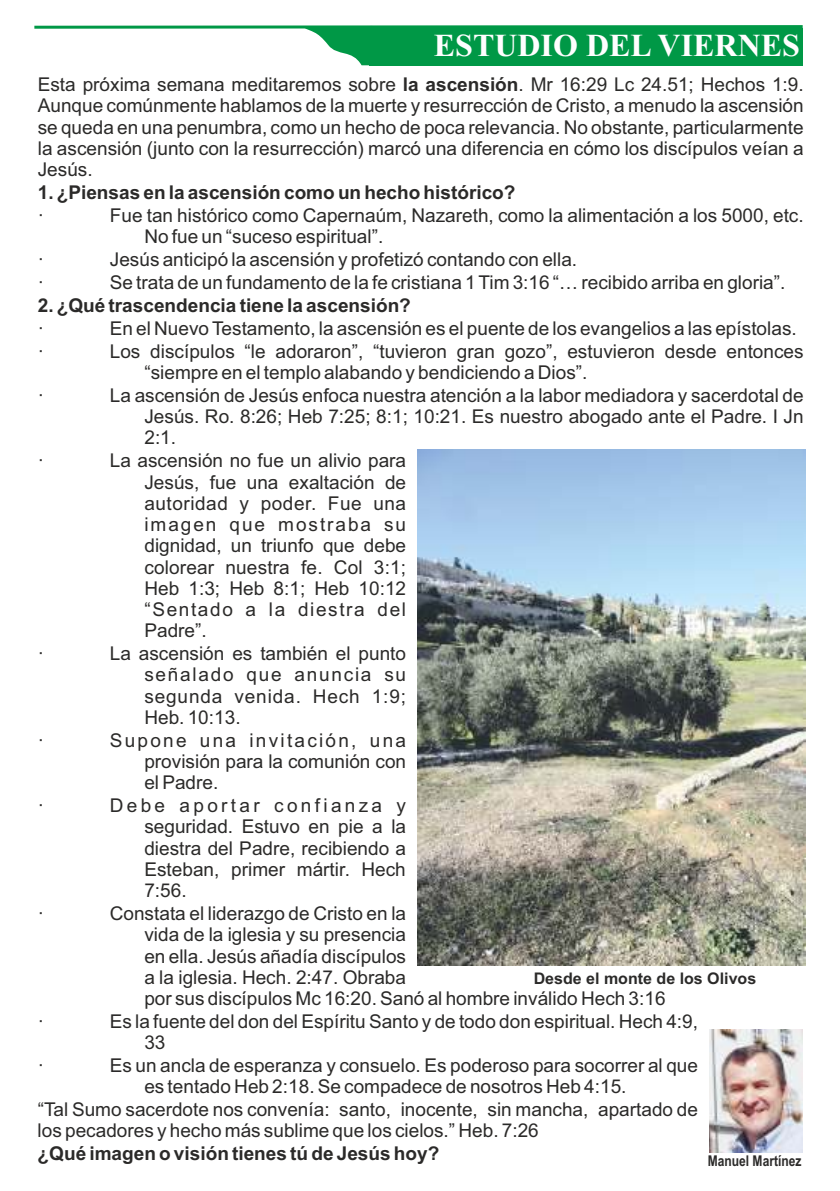
<style>
.page{position:relative;width:840px;height:1191px;background:#fff}
.page>*{position:absolute;margin:0;border:0;box-sizing:border-box;transform-origin:0 0}
.t1{font:700 32px "Times New Roman";color:#fefefe}
.t2{font:19px/21.2px "Arial";color:#2b2a29;text-align:justify}
.t3{font:700 19px "Arial";color:#2b2a29}
.t4{font:700 16px "Arial";color:#2b2a29}
.t5{font:700 14.8px "Arial";color:#2b2a29;scale:.81 1}
.s1{font-weight:700}
</style>
<div class="page">
<div style="left:368px;top:28px;width:434px;height:38px;background:#009846"></div>
<svg style="left:34px;top:25px;width:769px;height:40px"></svg>
<img style="left:709px;top:1029px;width:92px;height:123px">
<img style="left:417px;top:449px;width:387px;height:517px">
<h1 class="t1" style="left:433px;top:34px;width:367px">ESTUDIO DEL VIERNES</h1>
<p class="t2" style="left:38px;top:76px;width:767px">Esta próxima semana meditaremos sobre <span class="s1">la ascensión</span>. Mr 16:29 Lc 24.51; Hechos 1:9.<br>Aunque comúnmente hablamos de la muerte y resurrección de Cristo, a menudo la ascensión se queda en una penumbra, como un hecho de poca relevancia. No obstante, particularmente la ascensión (junto con la resurrección) marcó una diferencia en cómo los discípulos veían a Jesús.</p>
<p class="t3" style="left:38px;top:185px;width:479px">1. ¿Piensas en la ascensión como un hecho histórico?</p>
<p class="t2" style="left:38px;top:206px;width:8px">·</p>
<p class="t2" style="left:144px;top:206px;width:660px;text-indent:-35px">Fue tan histórico como Capernaúm, Nazareth, como la alimentación a los 5000, etc.<br>No fue un “suceso espiritual”.</p>
<p class="t2" style="left:38px;top:250px;width:8px">·</p>
<p class="t2" style="left:110px;top:250px;width:468px">Jesús anticipó la ascensión y profetizó contando con ella.</p>
<p class="t2" style="left:38px;top:273px;width:8px">·</p>
<p class="t2" style="left:110px;top:273px;width:676px">Se trata de un fundamento de la fe cristiana 1 Tim 3:16 “… recibido arriba en gloria”.</p>
<p class="t3" style="left:38px;top:298px;width:374px">2. ¿Qué trascendencia tiene la ascensión?</p>
<p class="t2" style="left:38px;top:319px;width:8px">·</p>
<p class="t2" style="left:110px;top:319px;width:688px">En el Nuevo Testamento, la ascensión es el puente de los evangelios a las epístolas.</p>
<p class="t2" style="left:38px;top:342px;width:8px">·</p>
<p class="t2" style="left:144px;top:342px;width:660px;text-indent:-35px">Los discípulos “le adoraron”, “tuvieron gran gozo”, estuvieron desde entonces “siempre en el templo alabando y bendiciendo a Dios”.</p>
<p class="t2" style="left:38px;top:386px;width:8px">·</p>
<p class="t2" style="left:144px;top:386px;width:660px;text-indent:-35px">La ascensión de Jesús enfoca nuestra atención a la labor mediadora y sacerdotal de Jesús. Ro. 8:26; Heb 7:25; 8:1; 10:21. Es nuestro abogado ante el Padre. I Jn 2:1.</p>
<p class="t2" style="left:38px;top:452px;width:8px">·</p>
<p class="t2" style="left:144px;top:452px;width:263px;text-indent:-35px">La ascensión no fue un alivio para Jesús, fue una exaltación de autoridad y poder. Fue una imagen que mostraba su dignidad, un triunfo que debe colorear nuestra fe. Col 3:1; Heb 1:3; Heb 8:1; Heb 10:12 “Sentado a la diestra del Padre”.</p>
<p class="t2" style="left:38px;top:644px;width:8px">·</p>
<p class="t2" style="left:144px;top:644px;width:263px;text-indent:-35px">La ascensión es también el punto señalado que anuncia su segunda venida. Hech 1:9; Heb. 10:13.</p>
<p class="t2" style="left:38px;top:731px;width:8px">·</p>
<p class="t2" style="left:144px;top:731px;width:263px;text-indent:-35px">Supone una invitación, una provisión para la comunión con el Padre.</p>
<p class="t2" style="left:38px;top:796px;width:8px">·</p>
<p class="t2" style="left:144px;top:796px;width:263px;text-indent:-35px">Debe aportar confianza y seguridad. Estuvo en pie a la diestra del Padre, recibiendo a Esteban, primer mártir. Hech 7:56.</p>
<p class="t2" style="left:38px;top:904px;width:8px">·</p>
<p class="t2" style="left:144px;top:904px;width:522px;text-align:left;text-indent:-35px">Constata el liderazgo de Cristo en la<br>vida de la iglesia y su presencia<br>en ella. Jesús añadía discípulos<br>a la iglesia. Hech. 2:47. Obraba<br>por sus discípulos Mc 16:20. Sanó al hombre inválido Hech 3:16</p>
<p class="t2" style="left:38px;top:1012px;width:8px">·</p>
<p class="t2" style="left:144px;top:1012px;width:555px;text-indent:-35px">Es la fuente del don del Espíritu Santo y de todo don espiritual. Hech 4:9,<br>33</p>
<p class="t2" style="left:38px;top:1056px;width:8px">·</p>
<p class="t2" style="left:110px;top:1056px;width:589px">Es un ancla de esperanza y consuelo. Es poderoso para socorrer al que</p>
<p class="t2" style="left:144px;top:1077px;width:483px">es tentado Heb 2:18. Se compadece de nosotros Heb 4:15.</p>
<p class="t2" style="left:38px;top:1100px;width:661px">“Tal Sumo sacerdote nos convenía: santo, inocente, sin mancha, apartado de</p>
<p class="t2" style="left:38px;top:1122px;width:502px">los pecadores y hecho más sublime que los cielos.” Heb. 7:26</p>
<p class="t3" style="left:38px;top:1146px;width:403px">¿Qué imagen o visión tienes tú de Jesús hoy?</p>
<p class="t5" style="left:707px;top:1154px;width:117px">Manuel Martínez</p>
<p class="t4" style="left:533px;top:972px;width:224px">Desde el monte de los Olivos</p>
</div>
